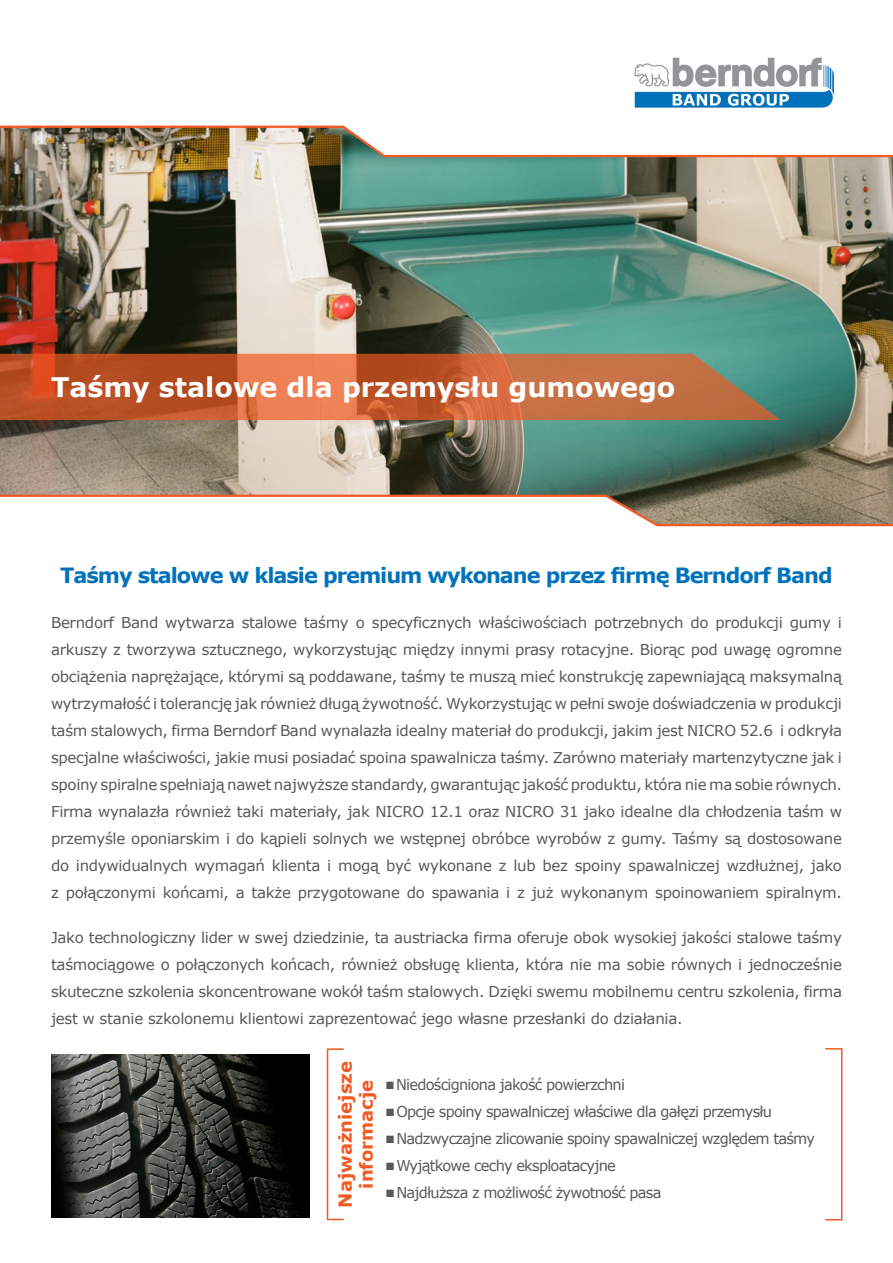
<style>
.page{position:relative;width:893px;height:1263px;background:#fff}
.page>*{position:absolute;margin:0;border:0;box-sizing:border-box;transform-origin:0 0}
.t1{font:700 27px "Verdana";color:#fff}
.t2{font:700 21px "Verdana";letter-spacing:-.05em;color:#0072bc}
.t3{font:700 18px/21px "Verdana";color:#f15a22;text-align:center}
.t4{font:15px/27px "Verdana";letter-spacing:-.05em;color:#58595b;text-align:justify}
</style>
<div class="page">
<img style="left:0;top:125px;width:893px;height:402px">
<img style="left:634px;top:57px;width:201px;height:51px">
<svg style="left:0;top:354px;width:780px;height:66px;background:#c1643b"></svg>
<div style="left:327px;top:1048px;width:18px;height:172px;border:2px solid #f15a22"></div>
<div style="left:824px;top:1048px;width:18px;height:172px;border:2px solid #f15a22"></div>
<img style="left:51px;top:1055px;width:258px;height:163px">
<h1 class="t1" style="left:51px;top:368px;width:626px">Taśmy stalowe dla przemysłu gumowego</h1>
<h2 class="t2" style="left:60px;top:560px;width:774px">Taśmy stalowe w klasie premium wykonane przez firmę Berndorf Band</h2>
<p class="t4" style="left:51px;top:609px;width:792px">Berndorf Band wytwarza stalowe taśmy o specyficznych właściwościach potrzebnych do produkcji gumy i arkuszy z tworzywa sztucznego, wykorzystując między innymi prasy rotacyjne. Biorąc pod uwagę ogromne obciążenia naprężające, którymi są poddawane, taśmy te muszą mieć konstrukcję zapewniającą maksymalną wytrzymałość i tolerancję jak również długą żywotność. Wykorzystując w pełni swoje doświadczenia w produkcji taśm stalowych, firma Berndorf Band wynalazła idealny materiał do produkcji, jakim jest NICRO 52.6 i odkryła specjalne właściwości, jakie musi posiadać spoina spawalnicza taśmy. Zarówno materiały martenzytyczne jak i spoiny spiralne spełniają nawet najwyższe standardy, gwarantując jakość produktu, która nie ma sobie równych.<br>Firma wynalazła również taki materiały, jak NICRO 12.1 oraz NICRO 31 jako idealne dla chłodzenia taśm w przemyśle oponiarskim i do kąpieli solnych we wstępnej obróbce wyrobów z gumy. Taśmy są dostosowane do indywidualnych wymagań klienta i mogą być wykonane z lub bez spoiny spawalniczej wzdłużnej, jako z połączonymi końcami, a także przygotowane do spawania i z już wykonanym spoinowaniem spiralnym.</p>
<p class="t4" style="left:51px;top:924px;width:792px">Jako technologiczny lider w swej dziedzinie, ta austriacka firma oferuje obok wysokiej jakości stalowe taśmy taśmociągowe o połączonych końcach, również obsługę klienta, która nie ma sobie równych i jednocześnie skuteczne szkolenia skoncentrowane wokół taśm stalowych. Dzięki swemu mobilnemu centru szkolenia, firma jest w stanie szkolonemu klientowi zaprezentować jego własne przesłanki do działania.</p>
<p class="t3" style="left:334px;top:1207px;width:148px;rotate:-90deg">Najważniejsze informacje</p>
<p class="t4" style="left:385px;top:1071px;width:241px">■ Niedościgniona jakość powierzchni</p>
<p class="t4" style="left:385px;top:1098px;width:388px">■ Opcje spoiny spawalniczej właściwe dla gałęzi przemysłu</p>
<p class="t4" style="left:385px;top:1125px;width:431px">■ Nadzwyczajne zlicowanie spoiny spawalniczej względem taśmy</p>
<p class="t4" style="left:385px;top:1152px;width:232px">■ Wyjątkowe cechy eksploatacyjne</p>
<p class="t4" style="left:385px;top:1179px;width:278px">■ Najdłuższa z możliwość żywotność pasa</p>
</div>
